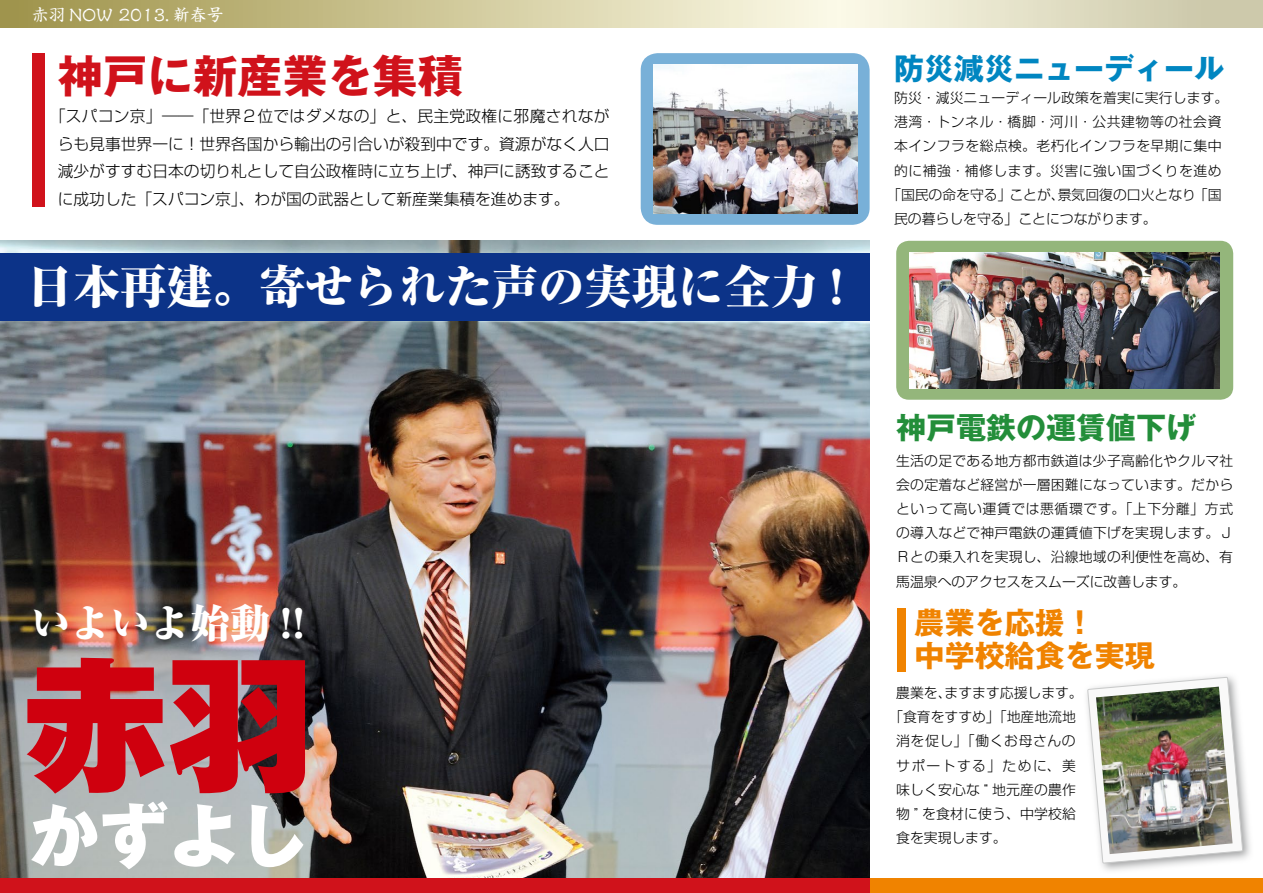
<style>
.page{position:relative;width:1263px;height:893px;background:#fff}
.page>*{position:absolute;margin:0;border:0;box-sizing:border-box;transform-origin:0 0}
.t1{font:800 expanded 46.5px "Ryumin Pr 6 N";color:#fff}
.t2{font:700 45px "Gothic MB101 Pr 6 N";color:#d0121b}
.t3{font:800 expanded 39.75px "Ryumin Pr 6 N";color:#fff}
.t4{font:700 30px/32.5px "Gothic MB101 Pr 6 N";color:#f08300}
.t5{font:700 30px "Gothic MB101 Pr 6 N";color:#0086c1}
.t6{font:700 30px "Gothic MB101 Pr 6 N";color:#238e3a}
.t7{font:16.5px "Shinsei Kai Pr 5 CBSK1";letter-spacing:.02em;color:#fff}
.t8{font:300 15.75px/27.6px "Shin Go Pr 6 N";color:#000;text-align:justify}
.t9{font:300 13.8px/24.2px "Shin Go Pr 6 N";letter-spacing:.01em;color:#000;text-align:justify}
.t10{font:300 13.8px "Shin Go Pr 6 N";letter-spacing:.035em;color:#000}
.t11{font:300 13.8px "Shin Go Pr 6 N";letter-spacing:.045em;color:#000}
.t12{font:300 13.8px "Shin Go Pr 6 N";letter-spacing:.1em;color:#000}
</style>
<div class="page">
<div style="left:0;top:878px;width:1263px;height:15px;background:#f08300"></div>
<div style="left:896px;top:241px;width:337px;height:159px;background:#94b67b;border-radius:13px"></div>
<div style="left:641px;top:53px;width:229px;height:172px;background:#78b0d8;border-radius:17px"></div>
<img style="left:0;top:241px;width:870px;height:637px">
<img style="left:653px;top:65px;width:204px;height:148px">
<img style="left:909px;top:252px;width:311px;height:136px">
<svg style="left:31px;top:801px;width:272px;height:68px"></svg>
<img style="left:1087px;top:689px;width:163px;height:170px">
<svg style="left:1088px;top:676px;width:155px;height:195px"></svg>
<img style="left:1096px;top:687px;width:136px;height:167px">
<div style="left:32px;top:53px;width:13px;height:154px;background:#d0121b"></div>
<div style="left:897px;top:608px;width:8px;height:64px;background:#f08300"></div>
<div style="left:0;top:878px;width:870px;height:15px;background:#d0121b"></div>
<svg style="left:0;top:0;width:1263px;height:28px;background:#d3cea6"></svg>
<svg style="left:27px;top:658px;width:278px;height:136px;background:#c0323c"></svg>
<div style="left:0;top:253px;width:870px;height:67px;background:#0c3388"></div>
<p class="t7" style="left:32px;top:2px;width:193px">赤羽 NOW 2013. 新春号</p>
<h2 class="t2" style="left:58px;top:38px;width:407px">神戸に新産業を集積</h2>
<h3 class="t5" style="left:894px;top:43px;width:331px">防災減災ニューディール</h3>
<p class="t9" style="left:894px;top:85px;width:336px">防災･減災ニューディール政策を着実に実行します。</p>
<p class="t11" style="left:894px;top:111px;width:329px">港湾･トンネル･橋脚･河川･公共建物等の社会資</p>
<p class="t10" style="left:894px;top:135px;width:329px">本インフラを総点検。老朽化インフラを早期に集中</p>
<p class="t10" style="left:894px;top:159px;width:329px">的に補強･補修します。災害に強い国づくりを進め</p>
<p class="t9" style="left:887px;top:181px;width:336px">「国民の命を守る」ことが、景気回復の口火となり「国</p>
<p class="t9" style="left:894px;top:205px;width:264px">民の暮らしを守る」ことにつながります。</p>
<p class="t8" style="left:58px;top:101px;width:553px;text-indent:-8px">「スパコン京」――「世界２位ではダメなの」と、民主党政権に邪魔されながらも見事世界一に！世界各国から輸出の引合いが殺到中です。資源がなく人口減少がすすむ日本の切り札として自公政権時に立ち上げ、神戸に誘致することに成功した「スパコン京」、わが国の武器として新産業集積を進めます。</p>
<h1 class="t1" style="left:27px;top:249px;width:818px">日本再建。寄せられた声の実現に全力 !</h1>
<h3 class="t3" style="left:31px;top:592px;width:275px">いよいよ始動 !!</h3>
<h3 class="t6" style="left:896px;top:403px;width:301px">神戸電鉄の運賃値下げ</h3>
<p class="t9" style="left:896px;top:447px;width:339px">生活の足である地方都市鉄道は少子高齢化やクルマ社会の定着など経営が一層困難になっています。だからといって高い運賃では悪循環です。「上下分離」方式の導入などで神戸電鉄の運賃値下げを実現します。ＪＲとの乗入れを実現し、沿線地域の利便性を高め、有馬温泉へのアクセスをスムーズに改善します。</p>
<h3 class="t4" style="left:915px;top:606px;width:241px">農業を応援！<br>中学校給食を実現</h3>
<p class="t9" style="left:896px;top:679px;width:188px">農業を、ますます応援します。</p>
<p class="t9" style="left:889px;top:704px;width:188px">「食育をすすめ」「地産地流地</p>
<p class="t11" style="left:896px;top:730px;width:181px">消を促し」「働くお母さんの</p>
<p class="t12" style="left:896px;top:754px;width:181px">サポートする」ために、美</p>
<p class="t9" style="left:896px;top:776px;width:181px">味しく安心な “ 地元産の農作</p>
<p class="t9" style="left:896px;top:800px;width:181px">物 ” を食材に使う、中学校給</p>
<p class="t9" style="left:896px;top:824px;width:112px">食を実現します。</p>
</div>
